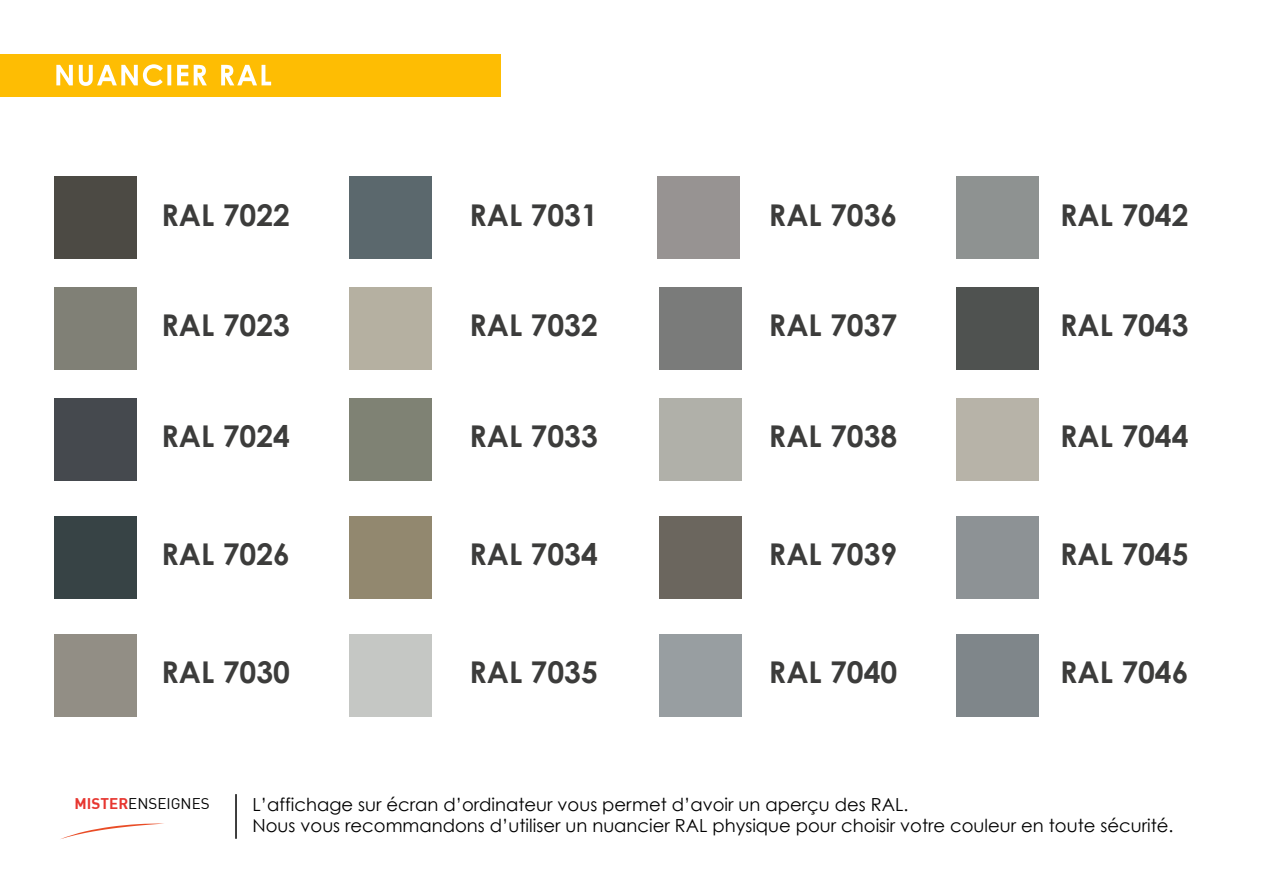
<style>
.page{position:relative;width:1263px;height:893px;background:#fff}
.page>*{position:absolute;margin:0;border:0;box-sizing:border-box;transform-origin:0 0}
.t1{font:700 30px "Century Gothic";color:#3c3c3b}
.t2{font:18px/21.6px "Century Gothic";color:#000}
.t3{font:15.15px "DIN";color:#000}
.s1{font-weight:700;color:#e73630}
</style>
<div class="page">
<svg style="left:61px;top:823px;width:103px;height:16px"></svg>
<div style="left:54px;top:176px;width:83px;height:83px;background:#4c4a44"></div>
<div style="left:54px;top:287px;width:83px;height:83px;background:#808076"></div>
<div style="left:54px;top:398px;width:83px;height:82px;background:#45494e"></div>
<div style="left:54px;top:516px;width:83px;height:82px;background:#374345"></div>
<div style="left:54px;top:634px;width:83px;height:82px;background:#928e85"></div>
<div style="left:349px;top:176px;width:83px;height:83px;background:#5b686d"></div>
<div style="left:349px;top:287px;width:83px;height:83px;background:#b5b0a1"></div>
<div style="left:349px;top:398px;width:83px;height:82px;background:#7f8274"></div>
<div style="left:349px;top:516px;width:83px;height:82px;background:#92886f"></div>
<div style="left:349px;top:634px;width:83px;height:82px;background:#c5c7c4"></div>
<div style="left:657px;top:176px;width:83px;height:83px;background:#979392"></div>
<div style="left:659px;top:287px;width:83px;height:83px;background:#7a7b7a"></div>
<div style="left:659px;top:398px;width:83px;height:82px;background:#b0b0a9"></div>
<div style="left:659px;top:516px;width:83px;height:82px;background:#6b665e"></div>
<div style="left:659px;top:634px;width:83px;height:82px;background:#989ea1"></div>
<div style="left:956px;top:176px;width:83px;height:83px;background:#8e9291"></div>
<div style="left:956px;top:287px;width:83px;height:83px;background:#4f5250"></div>
<div style="left:956px;top:398px;width:83px;height:82px;background:#b7b3a8"></div>
<div style="left:956px;top:516px;width:83px;height:82px;background:#8d9295"></div>
<div style="left:956px;top:634px;width:83px;height:82px;background:#7f868a"></div>
<hr style="left:235px;top:794px;width:2px;height:45px;background:#000">
<div style="left:0;top:54px;width:500px;height:42px;background:#febd03"></div>
<svg style="left:56px;top:64px;width:215px;height:22px"></svg>
<h1 class="t1" style="left:162px;top:192px;width:130px">RAL 7022</h1>
<h1 class="t1" style="left:469px;top:192px;width:130px">RAL 7031</h1>
<h1 class="t1" style="left:769px;top:192px;width:130px">RAL 7036</h1>
<h1 class="t1" style="left:1060px;top:192px;width:130px">RAL 7042</h1>
<h1 class="t1" style="left:162px;top:302px;width:130px">RAL 7023</h1>
<h1 class="t1" style="left:469px;top:302px;width:130px">RAL 7032</h1>
<h1 class="t1" style="left:769px;top:302px;width:130px">RAL 7037</h1>
<h1 class="t1" style="left:1060px;top:302px;width:130px">RAL 7043</h1>
<h1 class="t1" style="left:162px;top:413px;width:130px">RAL 7024</h1>
<h1 class="t1" style="left:469px;top:413px;width:130px">RAL 7033</h1>
<h1 class="t1" style="left:769px;top:413px;width:130px">RAL 7038</h1>
<h1 class="t1" style="left:1060px;top:413px;width:130px">RAL 7044</h1>
<h1 class="t1" style="left:162px;top:531px;width:130px">RAL 7026</h1>
<h1 class="t1" style="left:469px;top:531px;width:130px">RAL 7034</h1>
<h1 class="t1" style="left:769px;top:531px;width:130px">RAL 7039</h1>
<h1 class="t1" style="left:1060px;top:531px;width:130px">RAL 7045</h1>
<h1 class="t1" style="left:162px;top:649px;width:130px">RAL 7030</h1>
<h1 class="t1" style="left:469px;top:649px;width:130px">RAL 7035</h1>
<h1 class="t1" style="left:769px;top:649px;width:130px">RAL 7040</h1>
<h1 class="t1" style="left:1060px;top:649px;width:130px">RAL 7046</h1>
<p class="t3" style="left:75px;top:796px;width:137px"><span class="s1">MISTER</span>ENSEIGNES</p>
<p class="t2" style="left:253px;top:793px;width:922px">L’affichage sur écran d’ordinateur vous permet d’avoir un aperçu des RAL.<br>Nous vous recommandons d’utiliser un nuancier RAL physique pour choisir votre couleur en toute sécurité.</p>
</div>
